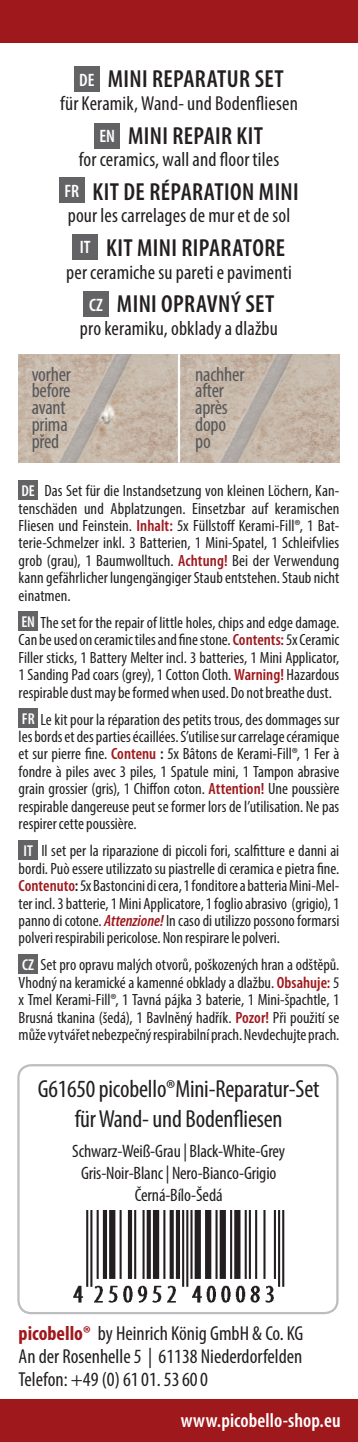
<style>
.page{position:relative;width:358px;height:1442px;background:#fff}
.page>*{position:absolute;margin:0;border:0;box-sizing:border-box;transform-origin:0 0}
.t1{font:600 condensed 24.75px "Myriad Pro";letter-spacing:.015em;color:#231f20}
.t2{font:condensed 24.75px/29.7px "Myriad Pro";letter-spacing:-.01em;color:#231f20;text-align:center}
.t3{font:condensed 20.25px/23.2px "Myriad Pro";letter-spacing:.005em;color:#231f20;text-align:justify}
.t4{font:condensed 20.25px/16.9px "Myriad Pro";letter-spacing:-.01em;color:#57585a}
.t5{font:600 condensed 20.03px "Myriad Pro";color:#fff}
.t6{font:condensed 18px/21.6px "Myriad Pro";letter-spacing:-.01em;color:#231f20;text-align:center}
.t7{font:condensed 16.2px/17.6px "Myriad Pro";color:#231f20;text-align:justify}
.s1{font-size:18px;color:#fff}
.s2{font-weight:600;font-size:15.75px;color:#fff}
.s3{font-weight:600;color:#9f181c}
.s4{font-weight:600}
.s5{font-weight:600;font-style:italic;color:#9f181c}
.s6{font-weight:700;color:#9f181c}
</style>
<div class="page">
<div style="left:0;top:0;width:357px;height:43px;background:#9f181c"></div>
<div style="left:0;top:1399px;width:357px;height:42px;background:#9f181c"></div>
<div style="left:74px;top:67px;width:25px;height:25px;background:#636366"></div>
<div style="left:94px;top:123px;width:26px;height:25px;background:#636366"></div>
<div style="left:59px;top:177px;width:25px;height:26px;background:#636366"></div>
<div style="left:72px;top:234px;width:26px;height:25px;background:#636366"></div>
<div style="left:83px;top:292px;width:26px;height:25px;background:#636366"></div>
<div style="left:19px;top:480px;width:19px;height:19px;background:#636366"></div>
<div style="left:19px;top:612px;width:19px;height:19px;background:#636366"></div>
<div style="left:19px;top:708px;width:19px;height:19px;background:#636366"></div>
<div style="left:19px;top:840px;width:19px;height:19px;background:#636366"></div>
<div style="left:19px;top:954px;width:19px;height:19px;background:#636366"></div>
<img style="left:19px;top:354px;width:320px;height:108px">
<hr style="left:177px;top:354px;width:3px;height:108px;background:#fff">
<div style="left:17px;top:1064px;width:321px;height:250px;border:2px solid #bcbdc0;border-radius:13px"></div>
<img style="left:73px;top:1210px;width:212px;height:93px">
<h1 class="t1" style="left:79px;top:64px;width:205px"><span class="s1">DE</span> MINI Reparatur Set</h1>
<p class="t3" style="left:60px;top:91px;width:239px">für Keramik, Wand- und Bodenfliesen</p>
<h1 class="t1" style="left:99px;top:120px;width:147px"><span class="s1">EN</span> MINI REPAIR KIT</h1>
<p class="t3" style="left:78px;top:147px;width:202px">for ceramics, wall and floor tiles</p>
<h1 class="t1" style="left:64px;top:176px;width:235px"><span class="s1">FR</span> KIT DE réparation mini</h1>
<p class="t3" style="left:68px;top:204px;width:224px">pour les carrelages de mur et de sol</p>
<h1 class="t1" style="left:80px;top:233px;width:141px"><span class="s1">IT</span> KIT MINI RIPARATORE</h1>
<p class="t3" style="left:66px;top:260px;width:227px">per ceramiche su pareti e pavimenti</p>
<h1 class="t1" style="left:89px;top:289px;width:167px"><span class="s1">CZ</span> Mini OPRAVNÝ SET</h1>
<p class="t3" style="left:80px;top:316px;width:199px">pro keramiku, obklady a dlažbu</p>
<p class="t4" style="left:32px;top:365px;width:41px">vorher before avant prima před</p>
<p class="t4" style="left:195px;top:365px;width:51px">nachher after après dopo po</p>
<p class="t7" style="left:19px;top:482px;width:321px"><span class="s2">DE</span> Das Set für die Instandsetzung von kleinen Löchern, Kan&shy;tenschäden und Abplatzungen. Einsetzbar auf keramischen Fliesen und Feinstein. <span class="s3">Inhalt:</span> 5x Füllstoff Kerami-Fill®, 1 Bat&shy;terie-Schmelzer inkl. 3 Batterien, 1 Mini-Spatel, 1 Schleifvlies grob (grau), 1 Baumwolltuch. <span class="s3">Achtung!</span> Bei der Verwendung kann gefährlicher lungengängiger Staub entstehen. Staub nicht einatmen.</p>
<p class="t7" style="left:19px;top:613px;width:322px"><span class="s2">EN</span> The set for the repair of little holes, chips and edge damage.<br>Can be used on ceramic tiles and fine stone. <span class="s3">Contents:</span>5x Ceramic Filler sticks, 1 Battery Melter incl. 3 batteries, 1 Mini Applicator, 1 Sanding Pad coars (grey), 1 Cotton Cloth. <span class="s3">Warning!</span> Hazardous respirable dust may be formed when used. Do not breathe dust.</p>
<p class="t7" style="left:19px;top:710px;width:322px"><span class="s2">FR</span> Le kit pour la réparation des petits trous, des dommages sur les bords et des parties écaillées. S’utilise sur carrelage céramique et sur pierre fine. <span class="s3">Contenu</span> <span class="s4">:</span> 5x Bâtons de Kerami-Fill®, 1 Fer à fondre à piles avec 3 piles, 1 Spatule mini, 1 Tampon abrasive grain grossier (gris), 1 Chiffon coton. <span class="s3">Attention!</span> Une poussière respirable dangereuse peut se former lors de l’utilisation. Ne pas respirer cette poussière.</p>
<p class="t7" style="left:19px;top:842px;width:322px"><span class="s2">IT</span> Il set per la riparazione di piccoli fori, scalfitture e danni ai bordi. Può essere utilizzato su piastrelle di ceramica e pietra fine.<br><span class="s3">Contenuto</span><span class="s4">:</span> 5x Bastoncini di cera, 1 fonditore a batteria Mini-Mel&shy;ter incl. 3 batterie, 1 Mini Applicatore, 1 foglio abrasivo (grigio), 1 panno di cotone. <span class="s5">Attenzione!</span> In caso di utilizzo possono formarsi polveri respirabili pericolose. Non respirare le polveri.</p>
<p class="t7" style="left:19px;top:956px;width:322px"><span class="s2">CZ</span> Set pro opravu malých otvorů, poškozených hran a odštěpů.<br>Vhodný na keramické a kamenné obklady a dlažbu. <span class="s3">Obsahuje:</span> 5 x Tmel Kerami-Fill®, 1 Tavná pájka 3 baterie, 1 Mini-špachtle, 1<br>Brusná tkanina (šedá), 1 Bavlněný hadřík. <span class="s3">Pozor!</span> Při použití se může vytvářet nebezpečný respirabilní prach. Nevdechujte prach.</p>
<h1 class="t2" style="left:38px;top:1073px;width:283px">G61650 picobello®Mini-Reparatur-Set für Wand- und Bodenfliesen</h1>
<p class="t6" style="left:72px;top:1140px;width:214px">Schwarz-Weiß-Grau | Black-White-Grey<br>Gris-Noir-Blanc | Nero-Bianco-Grigio<br>Černá-Bílo-Šedá</p>
<p class="t3" style="left:19px;top:1321px;width:286px"><span class="s6">picobello®</span> by Heinrich König GmbH &amp; Co. KG An der Rosenhelle 5 | 61138 Niederdorfelden Telefon: +49 (0) 6101. 53600</p>
<p class="t5" style="left:180px;top:1407px;width:161px">www.picobello-shop.eu</p>
</div>
